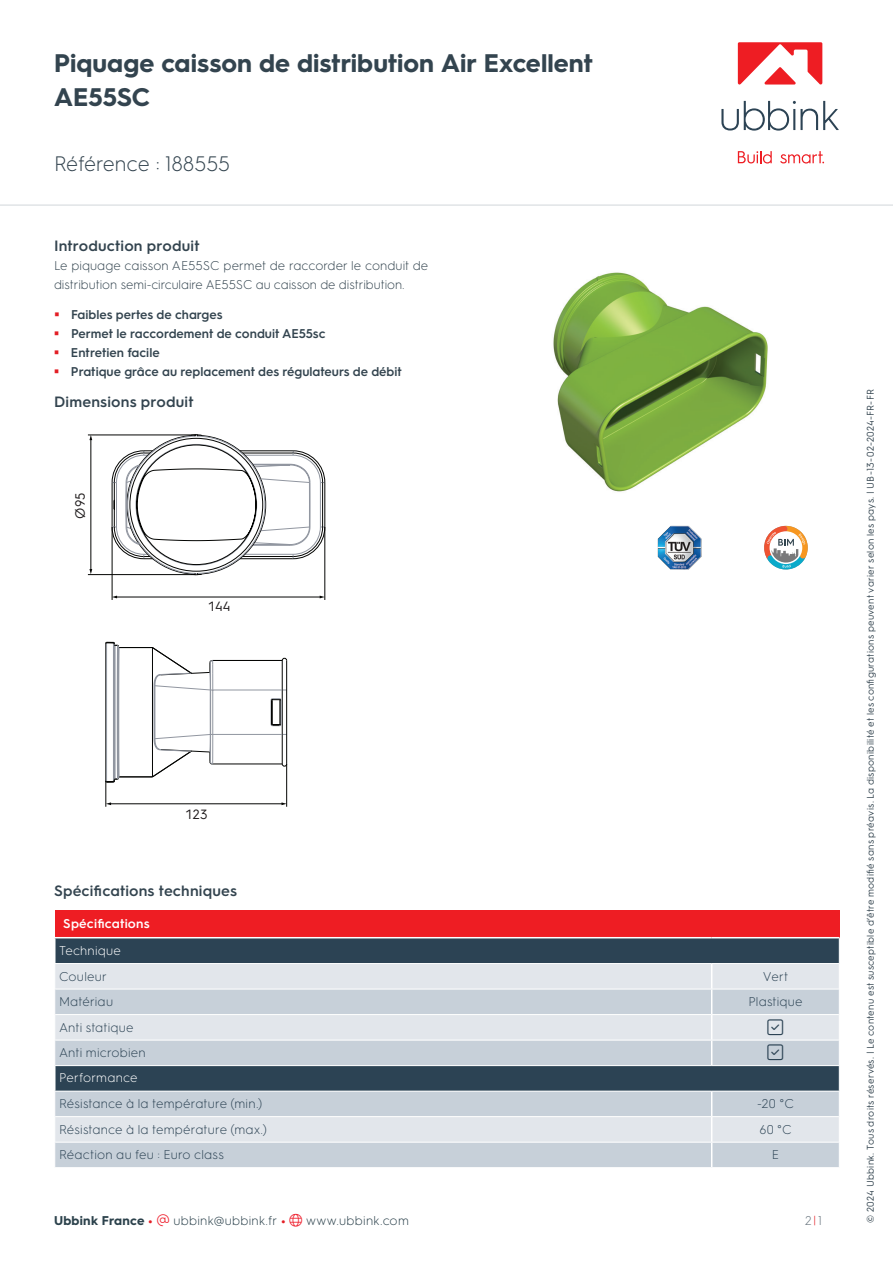
<style>
.page{position:relative;width:893px;height:1263px;background:#fff}
.page>*{position:absolute;margin:0;border:0;box-sizing:border-box;transform-origin:0 0}
.t1{font:700 25.5px/34px "HGS3";letter-spacing:.005em;color:#33444f}
.t2{font:300 21px "HGS3";color:#33444f}
.t3{font:300 18px "Font Awesome 6 Pro";color:#2c4354}
.t4{font:600 15px "HGS3";letter-spacing:.01em;color:#33444f}
.t5{font:13.5px "HGS3";color:#211d1e}
.t6{font:300 12.75px "HGS3";letter-spacing:.015em;color:#2c4354}
.t7{font:600 12.75px/19.2px "HGS3";color:#33444f}
.t8{font:300 12.75px/19.2px "HGS3";color:#33444f}
.t9{font:300 12.75px "HGS3";letter-spacing:.02em;color:#2c424c}
.t10{font:300 12.75px "HGS3";letter-spacing:.015em;color:#fff}
.t11{font:600 12.75px "HGS3";letter-spacing:.015em;color:#fff}
.t12{font:300 12.75px "HGS3";color:#66737c}
.t13{font:9.75px "HGS3";letter-spacing:.025em;color:#33444f}
.s1{font-weight:700}
.s2{font-weight:700;color:#e31e25}
.s3{color:#ee1f2d}
.s4{color:#e31e25}
</style>
<div class="page">
<div style="left:55px;top:910px;width:784px;height:28px;background:#ee1d23"></div>
<div style="left:56px;top:938px;width:783px;height:25px;background:#2c4354"></div>
<div style="left:55px;top:964px;width:784px;height:25px;background:#e2e6eb"></div>
<svg style="left:55px;top:990px;width:784px;height:177px;background:#b8c2cb"></svg>
<hr style="left:54px;top:937px;width:658px;height:1px;background:#fff">
<hr style="left:712px;top:937px;width:127px;height:1px;background:#fff">
<hr style="left:55px;top:1014px;width:657px;height:1px;background:#fff">
<hr style="left:712px;top:1014px;width:127px;height:1px;background:#fff">
<hr style="left:55px;top:1040px;width:657px;height:1px;background:#fff">
<hr style="left:712px;top:1040px;width:127px;height:1px;background:#fff">
<svg style="left:711px;top:964px;width:1px;height:101px"></svg>
<hr style="left:54px;top:1065px;width:658px;height:1px;background:#fff">
<hr style="left:712px;top:1065px;width:128px;height:1px;background:#fff">
<hr style="left:54px;top:1066px;width:2px;height:25px;background:#fff">
<hr style="left:54px;top:1091px;width:658px;height:1px;background:#fff">
<hr style="left:712px;top:1091px;width:128px;height:1px;background:#fff">
<hr style="left:55px;top:1116px;width:657px;height:1px;background:#fff">
<hr style="left:712px;top:1116px;width:127px;height:1px;background:#fff">
<hr style="left:55px;top:1142px;width:657px;height:1px;background:#fff">
<hr style="left:712px;top:1142px;width:127px;height:1px;background:#fff">
<svg style="left:711px;top:1091px;width:1px;height:76px"></svg>
<svg style="left:839px;top:938px;width:1px;height:153px"></svg>
<svg style="left:764px;top:525px;width:44px;height:45px"></svg>
<img style="left:658px;top:526px;width:43px;height:44px">
<img style="left:553px;top:272px;width:215px;height:220px">
<hr style="left:91px;top:439px;width:1px;height:131px;background:#040503">
<hr style="left:88px;top:574px;width:108px;height:1px;background:#040503">
<hr style="left:88px;top:435px;width:108px;height:1px;background:#040503">
<hr style="left:325px;top:527px;width:1px;height:73px;background:#040503">
<svg style="left:105px;top:434px;width:220px;height:373px"></svg>
<hr style="left:0;top:204px;width:893px;height:2px;background:#e1e4e6">
<svg style="left:721px;top:101px;width:118px;height:30px"></svg>
<svg style="left:738px;top:151px;width:34px;height:13px"></svg>
<svg style="left:780px;top:151px;width:44px;height:13px"></svg>
<svg style="left:738px;top:42px;width:84px;height:43px"></svg>
<svg style="left:768px;top:1019px;width:15px;height:16px"></svg>
<svg style="left:768px;top:1044px;width:15px;height:16px"></svg>
<h1 class="t1" style="left:54px;top:45px;width:540px">Piquage caisson de distribution Air Excellent<br>AE55SC</h1>
<h2 class="t2" style="left:54px;top:150px;width:177px">Référence : 188555</h2>
<h3 class="t4" style="left:54px;top:235px;width:147px">Introduction produit</h3>
<h3 class="t8" style="left:54px;top:255px;width:376px">Le piquage caisson AE55SC permet de raccorder le conduit de distribution semi-circulaire AE55SC au caisson de distribution.</h3>
<h3 class="t7" style="left:71px;top:304px;width:332px">Faibles pertes de charges<br>Permet le raccordement de conduit AE55sc<br>Entretien facile<br>Pratique grâce au replacement des régulateurs de débit</h3>
<h3 class="t4" style="left:54px;top:392px;width:141px">Dimensions produit</h3>
<h3 class="t5" style="left:71px;top:519px;width:28px;rotate:-90deg">Ø95</h3>
<h3 class="t5" style="left:208px;top:597px;width:24px">144</h3>
<h3 class="t5" style="left:185px;top:805px;width:24px">123</h3>
<h3 class="t4" style="left:54px;top:880px;width:185px">Spécifications techniques</h3>
<h3 class="t11" style="left:63px;top:914px;width:88px">Spécifications</h3>
<h3 class="t10" style="left:59px;top:941px;width:64px">Technique</h3>
<h3 class="t6" style="left:59px;top:967px;width:49px">Couleur</h3>
<h3 class="t6" style="left:763px;top:967px;width:27px">Vert</h3>
<h3 class="t6" style="left:59px;top:993px;width:56px">Matériau</h3>
<h3 class="t6" style="left:748px;top:993px;width:56px">Plastique</h3>
<h3 class="t6" style="left:59px;top:1018px;width:76px">Anti statique</h3>
<h3 class="t3" style="left:768px;top:1018px;width:17px">▲❑◆</h3>
<h3 class="t6" style="left:59px;top:1044px;width:88px">Anti microbien</h3>
<h3 class="t3" style="left:768px;top:1043px;width:17px">▲❑◆</h3>
<h3 class="t10" style="left:59px;top:1069px;width:80px">Performance</h3>
<h3 class="t6" style="left:59px;top:1095px;width:205px">Résistance à la température (min.)</h3>
<h3 class="t6" style="left:757px;top:1095px;width:38px">-20 °C</h3>
<h3 class="t6" style="left:59px;top:1120px;width:210px">Résistance à la température (max.)</h3>
<h3 class="t6" style="left:759px;top:1120px;width:34px">60 °C</h3>
<h3 class="t6" style="left:59px;top:1146px;width:166px">Réaction au feu : Euro class</h3>
<h3 class="t6" style="left:772px;top:1146px;width:9px">E</h3>
<h3 class="t9" style="left:54px;top:1211px;width:356px"><span class="s1">Ubbink France</span> <span class="s2">•</span> <span class="s3">▼</span> ubbink@ubbink.fr <span class="s2">•</span> <span class="s3">●□</span> www.ubbink.com</h3>
<h3 class="t12" style="left:805px;top:1211px;width:18px">2<span class="s4">|</span>1</h3>
<p class="t13" style="left:864px;top:1222px;width:835px;rotate:-90deg">© 2024 Ubbink. Tous droits réservés. | Le contenu est susceptible d’être modifié sans préavis. La disponibilité et les configurations peuvent varier selon les pays. | UB-13-02-2024-FR-FR</p>
</div>
